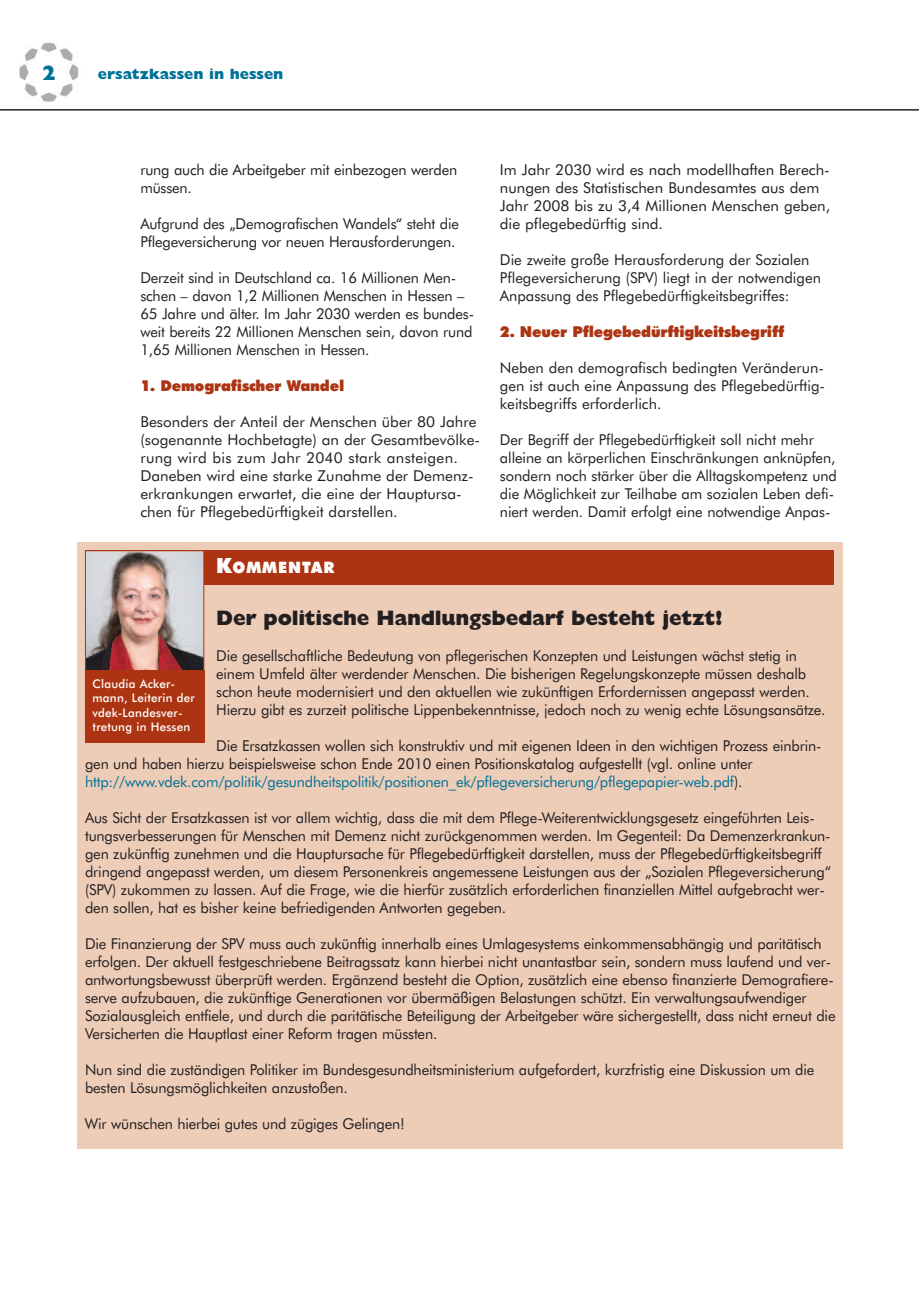
<style>
.page{position:relative;width:919px;height:1289px;background:#fff}
.page>*{position:absolute;margin:0;border:0;box-sizing:border-box;transform-origin:0 0}
.t1{font:800 21px "Gill Sans";letter-spacing:-.015em;color:#231f20}
.t2{font:800 21px "Gill Sans";color:#007297}
.t3{font:900 15.75px "Futura BT";letter-spacing:.065em;color:#fff}
.t4{font:15px/18px "Futura BT";letter-spacing:-.01em;color:#231f20}
.t5{font:900 15px "Futura BT";letter-spacing:-.015em;color:#ad3412}
.t6{font:800 15px "Gill Sans";color:#007297}
.t7{font:500 12px/14.4px "Futura BT";letter-spacing:.02em;color:#fff}
.s1{font-size:21px}
.s2{color:#007297}
</style>
<div class="page">
<img style="left:19px;top:42px;width:60px;height:60px">
<hr style="left:0;top:109px;width:918px;height:2px;background:#231f20">
<div style="left:77px;top:542px;width:765px;height:606px;background:#edccb8"></div>
<div style="left:85px;top:550px;width:748px;height:34px;background:#ad3412"></div>
<img style="left:87px;top:552px;width:115px;height:118px">
<div style="left:85px;top:550px;width:119px;height:183px;border:1px solid #ad3412"></div>
<div style="left:85px;top:670px;width:119px;height:72px;background:#ad3412"></div>
<h1 class="t2" style="left:42px;top:65px;width:16px">2</h1>
<p class="t6" style="left:98px;top:68px;width:187px">ersatzkassen in hessen</p>
<p class="t4" style="left:140px;top:162px;width:318px">rung auch die Arbeitgeber mit einbezogen werden müssen.</p>
<p class="t4" style="left:140px;top:216px;width:320px">Aufgrund des „Demografischen Wandels“ steht die<br>Pflegeversicherung vor neuen Herausforderungen.</p>
<p class="t4" style="left:140px;top:270px;width:335px">Derzeit sind in Deutschland ca. 16 Millionen Men&shy;schen – davon 1,2 Millionen Menschen in Hessen – 65 Jahre und älter. Im Jahr 2030 werden es bundes&shy;weit bereits 22 Millionen Menschen sein, davon rund 1,65 Millionen Menschen in Hessen.</p>
<p class="t5" style="left:140px;top:379px;width:205px">1. Demografischer Wandel</p>
<p class="t4" style="left:140px;top:414px;width:341px">Besonders der Anteil der Menschen über 80 Jahre (sogenannte Hochbetagte) an der Gesamtbevölke&shy;rung wird bis zum Jahr 2040 stark ansteigen.<br>Daneben wird eine starke Zunahme der Demenz&shy;erkrankungen erwartet, die eine der Hauptursa&shy;chen für Pflegebedürftigkeit darstellen.</p>
<p class="t3" style="left:216px;top:561px;width:120px"><span class="s1">K</span>OMMENTAR</p>
<p class="t4" style="left:500px;top:162px;width:332px">Im Jahr 2030 wird es nach modellhaften Berech&shy;nungen des Statistischen Bundesamtes aus dem Jahr 2008 bis zu 3,4 Millionen Menschen geben, die pflegebedürftig sind.</p>
<p class="t4" style="left:500px;top:252px;width:322px">Die zweite große Herausforderung der Sozialen<br>Pflegeversicherung (SPV) liegt in der notwendigen<br>Anpassung des Pflegebedürftigkeitsbegriffes:</p>
<p class="t5" style="left:500px;top:325px;width:286px">2. Neuer Pflegebedürftigkeitsbegriff</p>
<p class="t4" style="left:500px;top:360px;width:326px;text-align:justify">Neben den demografisch bedingten Veränderun&shy;gen ist auch eine Anpassung des Pflegebedürftig&shy;keitsbegriffs erforderlich.</p>
<p class="t4" style="left:500px;top:432px;width:338px">Der Begriff der Pflegebedürftigkeit soll nicht mehr alleine an körperlichen Einschränkungen anknüpfen, sondern noch stärker über die Alltagskompetenz und die Möglichkeit zur Teilhabe am sozialen Leben defi&shy;niert werden. Damit erfolgt eine notwendige Anpas-</p>
<h1 class="t1" style="left:216px;top:610px;width:508px">Der politische Handlungsbedarf besteht jetzt!</h1>
<p class="t4" style="left:216px;top:648px;width:611px">Die gesellschaftliche Bedeutung von pflegerischen Konzepten und Leistungen wächst stetig in einem Umfeld älter werdender Menschen. Die bisherigen Regelungskonzepte müssen deshalb schon heute modernisiert und den aktuellen wie zukünftigen Erfordernissen angepasst werden.<br>Hierzu gibt es zurzeit politische Lippenbekenntnisse, jedoch noch zu wenig echte Lösungsansätze.</p>
<p class="t4" style="left:85px;top:738px;width:737px;text-indent:131px">Die Ersatzkassen wollen sich konstruktiv und mit eigenen Ideen in den wichtigen Prozess einbrin&shy;gen und haben hierzu beispielsweise schon Ende 2010 einen Positionskatalog aufgestellt (vgl. online unter <span class="s2">http://www.vdek.com/politik/gesundheitspolitik/positionen_ek/pflegeversicherung/pflegepapier-web.pdf</span>).</p>
<p class="t4" style="left:85px;top:810px;width:747px">Aus Sicht der Ersatzkassen ist vor allem wichtig, dass die mit dem Pflege-Weiterentwicklungsgesetz eingeführten Leis&shy;tungsverbesserungen für Menschen mit Demenz nicht zurückgenommen werden. Im Gegenteil: Da Demenzerkrankun&shy;gen zukünftig zunehmen und die Hauptursache für Pflegebedürftigkeit darstellen, muss der Pflegebedürftigkeitsbegriff dringend angepasst werden, um diesem Personenkreis angemessene Leistungen aus der „Sozialen Pflegeversicherung“ (SPV) zukommen zu lassen. Auf die Frage, wie die hierfür zusätzlich erforderlichen finanziellen Mittel aufgebracht wer&shy;den sollen, hat es bisher keine befriedigenden Antworten gegeben.</p>
<p class="t4" style="left:85px;top:936px;width:752px">Die Finanzierung der SPV muss auch zukünftig innerhalb eines Umlagesystems einkommensabhängig und paritätisch erfolgen. Der aktuell festgeschriebene Beitragssatz kann hierbei nicht unantastbar sein, sondern muss laufend und ver&shy;antwortungsbewusst überprüft werden. Ergänzend besteht die Option, zusätzlich eine ebenso finanzierte Demografiere&shy;serve aufzubauen, die zukünftige Generationen vor übermäßigen Belastungen schützt. Ein verwaltungsaufwendiger Sozialausgleich entfiele, und durch die paritätische Beteiligung der Arbeitgeber wäre sichergestellt, dass nicht erneut die Versicherten die Hauptlast einer Reform tragen müssten.</p>
<p class="t4" style="left:85px;top:1062px;width:730px">Nun sind die zuständigen Politiker im Bundesgesundheitsministerium aufgefordert, kurzfristig eine Diskussion um die besten Lösungsmöglichkeiten anzustoßen.</p>
<p class="t4" style="left:85px;top:1116px;width:321px">Wir wünschen hierbei gutes und zügiges Gelingen!</p>
<p class="t7" style="left:93px;top:677px;width:104px">Claudia Acker&shy;mann, Leiterin der vdek-Landesver&shy;tretung in Hessen</p>
</div>
